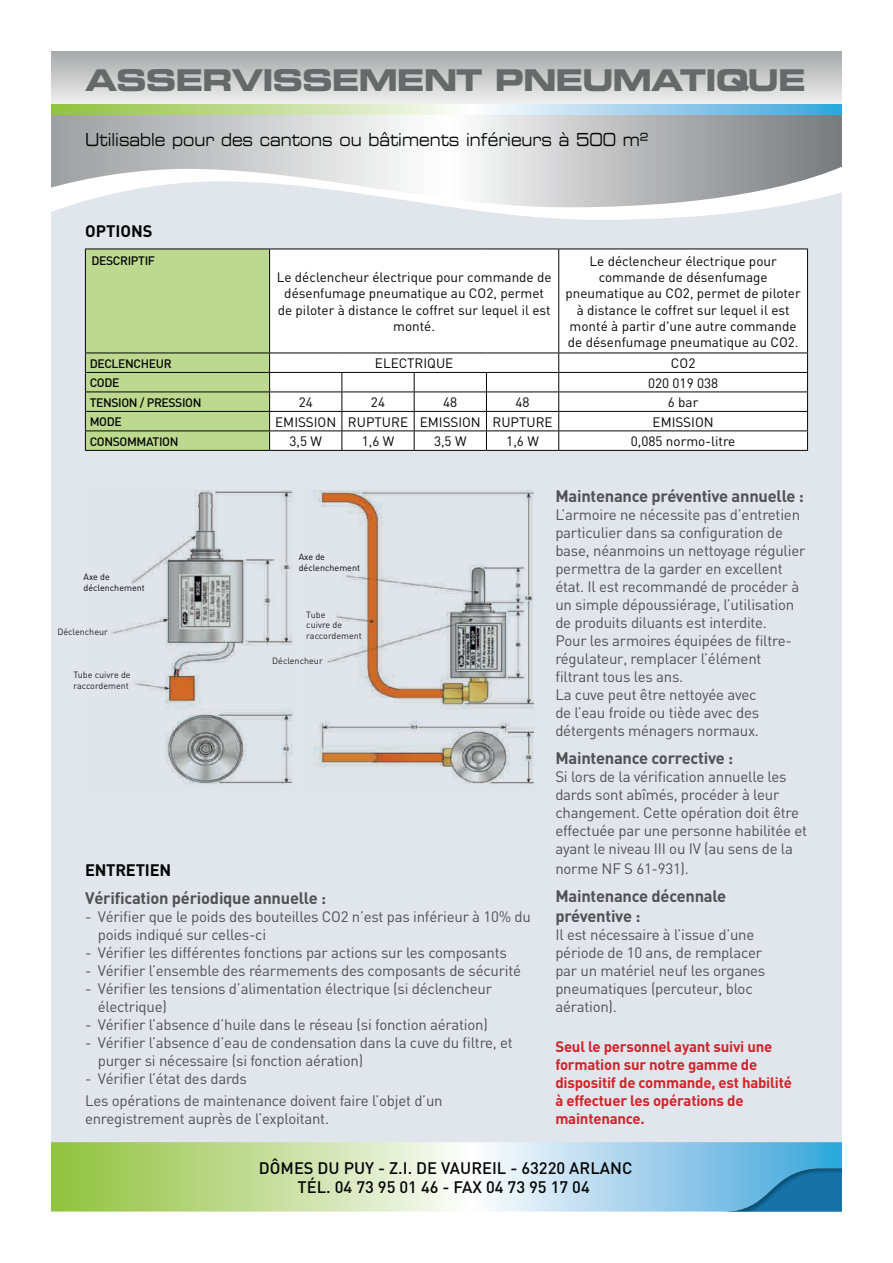
<style>
.page{position:relative;width:893px;height:1263px;background:#fff}
.page>*{position:absolute;margin:0;border:0;box-sizing:border-box;transform-origin:0 0}
.t1{font:30px "Eurostile Bold Extended Two";letter-spacing:-.04em;color:#66696a}
.t2{font:18px "Eurostile Extended Two";color:#030505;scale:.77 1}
.t3{font:700 16.5px/19.8px "DIN";letter-spacing:-.015em;color:#4f5255}
.t4{font:500 16.5px/19.8px "DIN";color:#030505;text-align:center}
.t5{font:700 16.5px "DIN";letter-spacing:-.015em;color:#030505}
.t6{font:15px/18px "DIN";letter-spacing:-.015em;color:#4f5255}
.t7{font:700 15px/18px "DIN";letter-spacing:-.015em;color:#d1232a}
.t8{font:13.5px/16.2px "DIN";color:#030505;text-align:center}
.t9{font:500 12.15px "DIN";letter-spacing:-.03em;color:#030505}
.t10{font:9px/10.8px "DIN";color:#231f20}
.t11{font:9px/10.8px "DIN";color:#030505}
</style>
<div class="page">
<svg style="left:51px;top:114px;width:791px;height:66px"></svg>
<div style="left:51px;top:180px;width:791px;height:962px;background:#e0e6eb"></div>
<svg style="left:51px;top:1142px;width:791px;height:69px;background:#badabd"></svg>
<svg style="left:51px;top:51px;width:791px;height:54px;background:#c9cbcc"></svg>
<svg style="left:51px;top:105px;width:791px;height:9px;background:#b1d7c0"></svg>
<img style="left:722px;top:1211px;width:120px;height:1px">
<img style="left:730px;top:1168px;width:112px;height:43px">
<img style="left:304px;top:490px;width:229px;height:299px">
<img style="left:85px;top:490px;width:214px;height:299px">
<svg style="left:270px;top:250px;width:537px;height:200px"></svg>
<hr style="left:270px;top:249px;width:72px;height:1px;background:#030505">
<hr style="left:342px;top:249px;width:72px;height:1px;background:#030505">
<hr style="left:414px;top:249px;width:72px;height:1px;background:#030505">
<hr style="left:486px;top:249px;width:73px;height:1px;background:#030505">
<hr style="left:559px;top:249px;width:249px;height:1px;background:#030505">
<hr style="left:558px;top:249px;width:1px;height:104px;background:#030505">
<hr style="left:807px;top:249px;width:1px;height:104px;background:#030505">
<hr style="left:270px;top:353px;width:72px;height:1px;background:#030505">
<hr style="left:342px;top:353px;width:72px;height:1px;background:#030505">
<hr style="left:414px;top:353px;width:72px;height:1px;background:#030505">
<hr style="left:486px;top:353px;width:73px;height:1px;background:#030505">
<hr style="left:559px;top:353px;width:249px;height:1px;background:#030505">
<hr style="left:270px;top:372px;width:72px;height:1px;background:#030505">
<hr style="left:342px;top:372px;width:72px;height:1px;background:#030505">
<hr style="left:414px;top:372px;width:72px;height:1px;background:#030505">
<hr style="left:486px;top:372px;width:73px;height:1px;background:#030505">
<hr style="left:559px;top:372px;width:249px;height:1px;background:#030505">
<hr style="left:270px;top:392px;width:72px;height:1px;background:#030505">
<hr style="left:342px;top:392px;width:72px;height:1px;background:#030505">
<hr style="left:414px;top:392px;width:72px;height:1px;background:#030505">
<hr style="left:486px;top:392px;width:73px;height:1px;background:#030505">
<hr style="left:559px;top:392px;width:249px;height:1px;background:#030505">
<hr style="left:270px;top:411px;width:72px;height:1px;background:#030505">
<hr style="left:342px;top:411px;width:72px;height:1px;background:#030505">
<hr style="left:414px;top:411px;width:72px;height:1px;background:#030505">
<hr style="left:486px;top:411px;width:73px;height:1px;background:#030505">
<hr style="left:559px;top:411px;width:249px;height:1px;background:#030505">
<hr style="left:270px;top:430px;width:72px;height:1px;background:#030505">
<div style="left:85px;top:249px;width:185px;height:201px;background:#bdd98f"></div>
<hr style="left:342px;top:430px;width:72px;height:1px;background:#030505">
<svg style="left:341px;top:373px;width:1px;height:77px"></svg>
<hr style="left:414px;top:430px;width:72px;height:1px;background:#030505">
<svg style="left:414px;top:373px;width:1px;height:77px"></svg>
<hr style="left:486px;top:430px;width:73px;height:1px;background:#030505">
<svg style="left:486px;top:373px;width:1px;height:77px"></svg>
<hr style="left:559px;top:430px;width:249px;height:1px;background:#030505">
<svg style="left:558px;top:353px;width:1px;height:97px"></svg>
<svg style="left:807px;top:353px;width:1px;height:97px"></svg>
<hr style="left:85px;top:450px;width:185px;height:1px;background:#030505">
<hr style="left:270px;top:450px;width:72px;height:1px;background:#030505">
<hr style="left:342px;top:450px;width:72px;height:1px;background:#030505">
<hr style="left:414px;top:450px;width:72px;height:1px;background:#030505">
<hr style="left:486px;top:450px;width:73px;height:1px;background:#030505">
<hr style="left:559px;top:450px;width:249px;height:1px;background:#030505">
<h1 class="t1" style="left:85px;top:59px;width:722px">ASSERVISSEMENT PNEUMATIQUE</h1>
<p class="t2" style="left:85px;top:127px;width:733px">Utilisable pour des cantons ou bâtiments inférieurs à 500 m²</p>
<p class="t5" style="left:85px;top:220px;width:69px">OPTIONS</p>
<p class="t9" style="left:91px;top:253px;width:65px">DESCRIPTIF</p>
<p class="t8" style="left:277px;top:269px;width:276px">Le déclencheur électrique pour commande de désenfumage pneumatique au CO2, permet de piloter à distance le coffret sur lequel il est monté.</p>
<p class="t8" style="left:565px;top:253px;width:237px">Le déclencheur électrique pour commande de désenfumage pneumatique au CO2, permet de piloter à distance le coffret sur lequel il est monté à partir d'une autre commande de désenfumage pneumatique au CO2.</p>
<p class="t9" style="left:90px;top:356px;width:83px">DECLENCHEUR</p>
<p class="t8" style="left:375px;top:355px;width:80px">ELECTRIQUE</p>
<p class="t8" style="left:671px;top:355px;width:26px">CO2</p>
<p class="t9" style="left:90px;top:375px;width:31px">CODE</p>
<p class="t8" style="left:648px;top:374px;width:72px">020 019 038</p>
<p class="t9" style="left:90px;top:394px;width:113px">TENSION / PRESSION</p>
<p class="t8" style="left:299px;top:394px;width:16px">24</p>
<p class="t8" style="left:371px;top:394px;width:16px">24</p>
<p class="t8" style="left:443px;top:394px;width:16px">48</p>
<p class="t8" style="left:516px;top:394px;width:16px">48</p>
<p class="t8" style="left:668px;top:394px;width:32px">6 bar</p>
<p class="t9" style="left:90px;top:414px;width:34px">MODE</p>
<p class="t8" style="left:275px;top:413px;width:279px">EMISSION RUPTURE EMISSION RUPTURE</p>
<p class="t8" style="left:653px;top:413px;width:63px">EMISSION</p>
<p class="t9" style="left:90px;top:433px;width:90px">CONSOMMATION</p>
<p class="t8" style="left:289px;top:433px;width:34px">3,5 W</p>
<p class="t8" style="left:362px;top:433px;width:34px">1,6 W</p>
<p class="t8" style="left:434px;top:433px;width:34px">3,5 W</p>
<p class="t8" style="left:506px;top:433px;width:34px">1,6 W</p>
<p class="t8" style="left:631px;top:433px;width:106px">0,085 normo-litre</p>
<p class="t11" style="left:84px;top:571px;width:63px">Axe de déclenchement</p>
<p class="t10" style="left:57px;top:626px;width:52px">Déclencheur</p>
<p class="t10" style="left:73px;top:669px;width:59px">Tube cuivre de raccordement</p>
<p class="t11" style="left:299px;top:551px;width:63px">Axe de déclenchement</p>
<p class="t10" style="left:306px;top:609px;width:57px">Tube<br>cuivre de raccordement</p>
<p class="t10" style="left:272px;top:655px;width:52px">Déclencheur</p>
<p class="t5" style="left:85px;top:859px;width:88px">ENTRETIEN</p>
<p class="t3" style="left:85px;top:887px;width:243px">Vérification périodique annuelle :</p>
<p class="t6" style="left:98px;top:907px;width:435px;text-indent:-13px">- Vérifier que le poids des bouteilles CO2 n’est pas inférieur à 10% du poids indiqué sur celles-ci</p>
<p class="t6" style="left:85px;top:943px;width:423px">- Vérifier les différentes fonctions par actions sur les composants</p>
<p class="t6" style="left:85px;top:961px;width:438px">- Vérifier l’ensemble des réarmements des composants de sécurité</p>
<p class="t6" style="left:98px;top:979px;width:396px;text-indent:-13px">- Vérifier les tensions d’alimentation électrique (si déclencheur électrique)</p>
<p class="t6" style="left:85px;top:1015px;width:404px">- Vérifier l’absence d’huile dans le réseau (si fonction aération)</p>
<p class="t6" style="left:98px;top:1033px;width:417px;text-indent:-13px">- Vérifier l’absence d’eau de condensation dans la cuve du filtre, et purger si nécessaire (si fonction aération)</p>
<p class="t6" style="left:85px;top:1067px;width:359px;line-height:22.2px">- Vérifier l’état des dards<br>Les opérations de maintenance doivent faire l’objet d’un</p>
<p class="t6" style="left:85px;top:1110px;width:245px">enregistrement auprès de l’exploitant.</p>
<p class="t3" style="left:555px;top:485px;width:250px">Maintenance préventive annuelle :</p>
<p class="t6" style="left:555px;top:505px;width:252px">L’armoire ne nécessite pas d’entretien particulier dans sa configuration de base, néanmoins un nettoyage régulier permettra de la garder en excellent état. Il est recommandé de procéder à un simple dépoussiérage, l’utilisation de produits diluants est interdite.<br>Pour les armoires équipées de filtre&shy;régulateur, remplacer l’élément filtrant tous les ans.<br>La cuve peut être nettoyée avec<br>de l’eau froide ou tiède avec des détergents ménagers normaux.</p>
<p class="t3" style="left:555px;top:747px;width:179px">Maintenance corrective :</p>
<p class="t6" style="left:555px;top:767px;width:253px">Si lors de la vérification annuelle les dards sont abîmés, procéder à leur changement. Cette opération doit être effectuée par une personne habilitée et ayant le niveau III ou IV (au sens de la</p>
<p class="t6" style="left:555px;top:859px;width:135px">norme NF S 61-931).</p>
<p class="t3" style="left:555px;top:886px;width:172px">Maintenance décennale préventive :</p>
<p class="t6" style="left:555px;top:925px;width:212px">Il est nécessaire à l’issue d’une période de 10 ans, de remplacer par un matériel neuf les organes pneumatiques (percuteur, bloc aération).</p>
<p class="t7" style="left:555px;top:1037px;width:238px">Seul le personnel ayant suivi une formation sur notre gamme de dispositif de commande, est habilité à effectuer les opérations de maintenance.</p>
<p class="t4" style="left:259px;top:1157px;width:375px">DÔMES DU PUY - Z.I. DE VAUREIL - 63220 ARLANC<br>TÉL. 04 73 95 01 46 - FAX 04 73 95 17 04</p>
</div>
